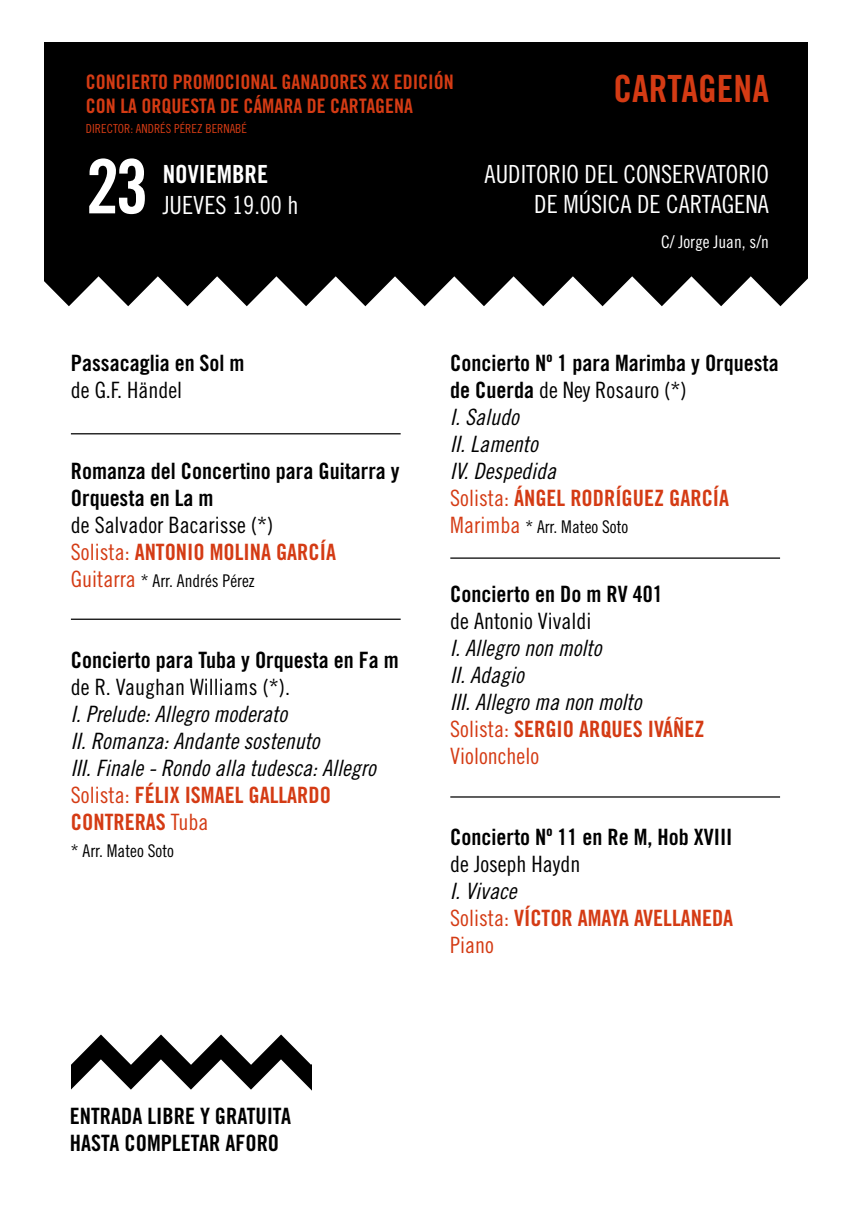
<style>
.page{position:relative;width:851px;height:1205px;background:#fff}
.page>*{position:absolute;margin:0;border:0;box-sizing:border-box;transform-origin:0 0}
.t1{font:75px "Trade Gothic LT Std Bd Cn 20";color:#fff}
.t2{font:37.5px "Trade Gothic LT Std Bd Cn 20";color:#d43b14}
.t3{font:25px/30px "Trade Gothic LT Std Cn 18";color:#fff;text-align:right}
.t4{font:25px "Trade Gothic LT Std Bd Cn 20";color:#fff}
.t5{font:22.5px/27px "Trade Gothic LT Std Bd Cn 20";color:#000}
.t6{font:22.5px/27px "Trade Gothic LT Std Cn 18 Obl";color:#000}
.t7{font:22.5px/27px "Trade Gothic LT Std Bd Cn 20";color:#d43b14}
.t8{font:22.5px "Trade Gothic LT Std Cn 18";color:#000}
.t9{font:22.5px "Trade Gothic LT Std Cn 18";color:#d43b14}
.t10{font:20px/24px "Trade Gothic LT Std Bd Cn 20";color:#d43b14}
.t11{font:17.5px "Trade Gothic LT Std Cn 18";color:#000}
.t12{font:17.5px "Trade Gothic LT Std Cn 18";color:#fff}
.t13{font:12.5px "Trade Gothic LT Std Cn 18";color:#d43b14}
.s1{font-family:"Trade Gothic LT Std Cn 18"}
.s2{font-size:22.5px;color:#d43b14}
.s3{font-family:"Trade Gothic LT Std Bd Cn 20"}
</style>
<div class="page">
<div style="left:44px;top:43px;width:763px;height:276px;background:#000"></div>
<svg style="left:44px;top:276px;width:764px;height:43px"></svg>
<hr style="left:71px;top:618px;width:329px;height:2px;background:#000">
<hr style="left:71px;top:433px;width:329px;height:1px;background:#000">
<hr style="left:450px;top:557px;width:330px;height:2px;background:#000">
<hr style="left:450px;top:796px;width:330px;height:1px;background:#000">
<svg style="left:71px;top:1034px;width:241px;height:57px"></svg>
<p class="t10" style="left:86px;top:70px;width:369px">CONCIERTO PROMOCIONAL GANADORES XX EDICIÓN<br>CON LA ORQUESTA DE CÁMARA DE CARTAGENA</p>
<p class="t13" style="left:86px;top:121px;width:163px">DIRECTOR: ANDRÉS PÉREZ BERNABÉ</p>
<h1 class="t1" style="left:86px;top:141px;width:64px">23</h1>
<p class="t4" style="left:163px;top:159px;width:107px">NOVIEMBRE</p>
<p class="t3" style="left:163px;top:190px;width:138px">JUEVES 19.00 h</p>
<h2 class="t2" style="left:613px;top:65px;width:157px">CARTAGENA</h2>
<p class="t3" style="left:484px;top:159px;width:286px">AUDITORIO DEL CONSERVATORIO<br>DE MÚSICA DE CARTAGENA</p>
<p class="t12" style="left:661px;top:231px;width:109px">C/ Jorge Juan, s/n</p>
<p class="t5" style="left:71px;top:349px;width:175px">Passacaglia en Sol m</p>
<p class="t8" style="left:71px;top:377px;width:113px">de G.F. Händel</p>
<p class="t5" style="left:71px;top:457px;width:330px">Romanza del Concertino para Guitarra y<br>Orquesta en La m</p>
<p class="t8" style="left:71px;top:512px;width:204px">de Salvador Bacarisse (*)</p>
<p class="t7" style="left:71px;top:538px;width:266px"><span class="s1">Solista:</span> ANTONIO MOLINA GARCÍA</p>
<p class="t11" style="left:71px;top:570px;width:185px"><span class="s2">Guitarra</span> * Arr. Andrés Pérez</p>
<p class="t5" style="left:71px;top:646px;width:329px">Concierto para Tuba y Orquesta en Fa m</p>
<p class="t8" style="left:71px;top:674px;width:221px">de R. Vaughan Williams (*).</p>
<p class="t6" style="left:71px;top:701px;width:306px">I. Prelude: Allegro moderato<br>II. Romanza: Andante sostenuto<br>III. Finale - Rondo alla tudesca: Allegro</p>
<p class="t7" style="left:71px;top:781px;width:261px"><span class="s1">Solista:</span> FÉLIX ISMAEL GALLARDO<br>CONTRERAS <span class="s1">Tuba</span></p>
<p class="t11" style="left:71px;top:840px;width:105px">* Arr. Mateo Soto</p>
<p class="t5" style="left:450px;top:349px;width:330px">Concierto Nº 1 para Marimba y Orquesta</p>
<p class="t8" style="left:450px;top:377px;width:238px"><span class="s3">de Cuerda</span> de Ney Rosauro (*)</p>
<p class="t6" style="left:450px;top:404px;width:107px">I. Saludo<br>II. Lamento<br>IV. Despedida</p>
<p class="t7" style="left:450px;top:484px;width:280px"><span class="s1">Solista:</span> ÁNGEL RODRÍGUEZ GARCÍA</p>
<p class="t11" style="left:450px;top:516px;width:180px"><span class="s2">Marimba</span> * Arr. Mateo Soto</p>
<p class="t5" style="left:450px;top:580px;width:214px">Concierto en Do m RV 401</p>
<p class="t8" style="left:450px;top:608px;width:143px">de Antonio Vivaldi</p>
<p class="t6" style="left:450px;top:635px;width:193px">I. Allegro non molto<br>II. Adagio<br>III. Allegro ma non molto</p>
<p class="t7" style="left:450px;top:715px;width:256px"><span class="s1">Solista:</span> SERGIO ARQUES IVÁÑEZ</p>
<p class="t9" style="left:450px;top:743px;width:90px">Violonchelo</p>
<p class="t5" style="left:450px;top:823px;width:284px">Concierto Nº 11 en Re M, Hob XVIII</p>
<p class="t8" style="left:450px;top:851px;width:131px">de Joseph Haydn</p>
<p class="t6" style="left:450px;top:878px;width:68px">I. Vivace</p>
<p class="t7" style="left:450px;top:904px;width:284px"><span class="s1">Solista:</span> VÍCTOR AMAYA AVELLANEDA</p>
<p class="t9" style="left:450px;top:932px;width:45px">Piano</p>
<p class="t5" style="left:70px;top:1102px;width:223px">ENTRADA LIBRE Y GRATUITA<br>HASTA COMPLETAR AFORO</p>
</div>
